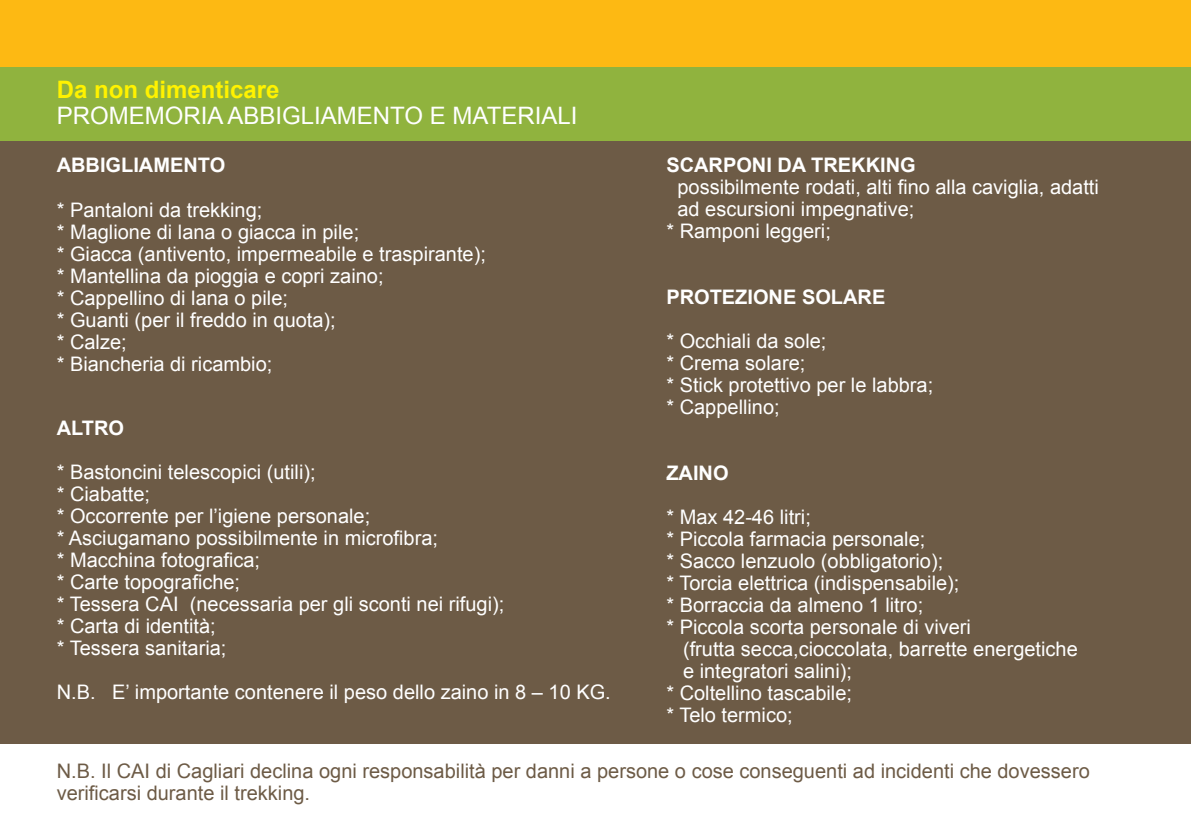
<style>
.page{position:relative;width:1191px;height:840px;background:#fff}
.page>*{position:absolute;margin:0;border:0;box-sizing:border-box;transform-origin:0 0}
.t1{font:24px "Arial";color:#fff}
.t2{font:700 24px "Arial";color:#fff200}
.t3{font:20px/22px "Arial";color:#fff}
.t4{font:20px/22px "Arial";color:#6d5b46}
.t5{font:700 20px "Arial";color:#fff}
</style>
<div class="page">
<div style="left:0;top:67px;width:1191px;height:676px;background:#6d5b46"></div>
<div style="left:0;top:67px;width:1191px;height:73px;background:#90b33e"></div>
<div style="left:0;top:0;width:1191px;height:67px;background:#fdb913"></div>
<p class="t2" style="left:57px;top:74px;width:224px">Da non dimenticare</p>
<p class="t1" style="left:57px;top:100px;width:522px">PROMEMORIA ABBIGLIAMENTO E MATERIALI</p>
<p class="t5" style="left:57px;top:152px;width:170px">ABBIGLIAMENTO</p>
<p class="t3" style="left:57px;top:198px;width:431px">* Pantaloni da trekking;<br>* Maglione di lana o giacca in pile;<br>* Giacca (antivento, impermeabile e traspirante); * Mantellina da pioggia e copri zaino;<br>* Cappellino di lana o pile;<br>* Guanti (per il freddo in quota);<br>* Calze;<br>* Biancheria di ricambio;</p>
<p class="t5" style="left:666px;top:151px;width:251px">SCARPONI DA TREKKING</p>
<p class="t3" style="left:677px;top:176px;width:423px">possibilmente rodati, alti fino alla caviglia, adatti</p>
<p class="t3" style="left:677px;top:198px;width:238px">ad escursioni impegnative;</p>
<p class="t3" style="left:666px;top:220px;width:166px">* Ramponi leggeri;</p>
<p class="t5" style="left:666px;top:283px;width:220px">PROTEZIONE SOLARE</p>
<p class="t3" style="left:666px;top:330px;width:268px">* Occhiali da sole;<br>* Crema solare;<br>* Stick protettivo per le labbra; * Cappellino;</p>
<p class="t5" style="left:57px;top:414px;width:69px">ALTRO</p>
<p class="t3" style="left:57px;top:460px;width:449px">* Bastoncini telescopici (utili);<br>* Ciabatte;<br>* Occorrente per l’igiene personale;<br>* Asciugamano possibilmente in microfibra;<br>* Macchina fotografica;<br>* Carte topografiche;<br>* Tessera CAI (necessaria per gli sconti nei rifugi); * Carta di identità;<br>* Tessera sanitaria;</p>
<p class="t3" style="left:57px;top:680px;width:555px">N.B. E’ importante contenere il peso dello zaino in 8 – 10 KG.</p>
<p class="t5" style="left:666px;top:459px;width:64px">ZAINO</p>
<p class="t3" style="left:666px;top:506px;width:146px">* Max 42-46 litri;</p>
<p class="t3" style="left:666px;top:528px;width:260px">* Piccola farmacia personale;</p>
<p class="t3" style="left:666px;top:550px;width:278px">* Sacco lenzuolo (obbligatorio);</p>
<p class="t3" style="left:666px;top:572px;width:295px">* Torcia elettrica (indispensabile);</p>
<p class="t3" style="left:666px;top:594px;width:258px">* Borraccia da almeno 1 litro;</p>
<p class="t3" style="left:666px;top:616px;width:306px">* Piccola scorta personale di viveri</p>
<p class="t3" style="left:683px;top:638px;width:396px">(frutta secca,cioccolata, barrette energetiche</p>
<p class="t3" style="left:683px;top:660px;width:170px">e integratori salini);</p>
<p class="t3" style="left:666px;top:682px;width:187px">* Coltellino tascabile;</p>
<p class="t3" style="left:666px;top:704px;width:128px">* Telo termico;</p>
<p class="t4" style="left:57px;top:759px;width:1034px">N.B. Il CAI di Cagliari declina ogni responsabilità per danni a persone o cose conseguenti ad incidenti che dovessero verificarsi durante il trekking.</p>
</div>
